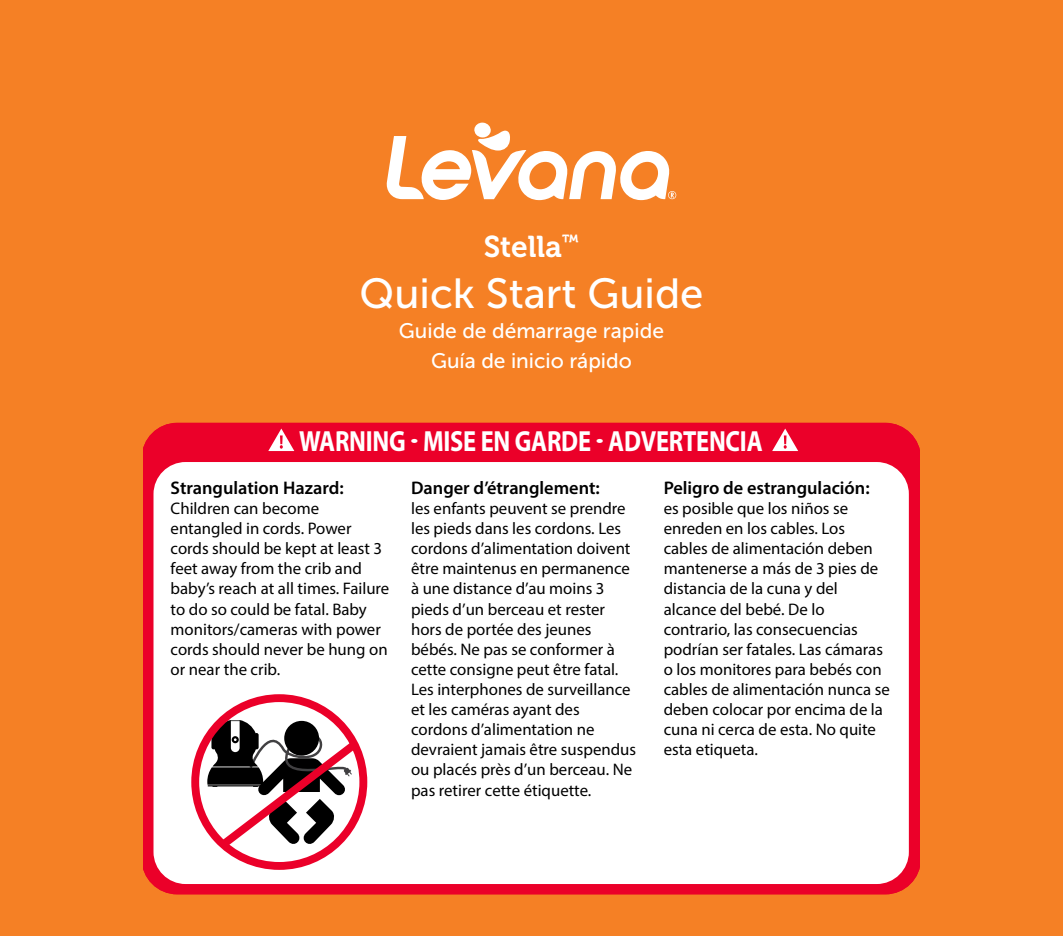
<style>
.page{position:relative;width:1063px;height:936px;background:#fff}
.page>*{position:absolute;margin:0;border:0;box-sizing:border-box;transform-origin:0 0}
.t1{font:42px "Museo Sans 500";color:#fff}
.t2{font:30px "Museo 700";color:#fff}
.t3{font:700 29.1px "Myriad Pro";letter-spacing:-.01em;color:#fff;scale:.84 1}
.t4{font:21px/30px "Museo Sans 500";color:#fff;text-align:center}
.t5{font:600 18.3px "Myriad Pro";color:#000}
.t6{font:16.8px/20.1px "Myriad Pro";color:#000}
</style>
<div class="page">
<div style="left:0;top:0;width:1063px;height:935px;background:#f58025"></div>
<div style="left:143px;top:423px;width:776px;height:471px;background:#eb0029"></div>
<div style="left:153px;top:462px;width:756px;height:421px;background:#fff;border-radius:32px"></div>
<svg style="left:191px;top:694px;width:177px;height:176px"></svg>
<svg style="left:772px;top:428px;width:26px;height:23px"></svg>
<svg style="left:268px;top:428px;width:26px;height:23px"></svg>
<svg style="left:386px;top:123px;width:290px;height:77px"></svg>
<h2 class="t2" style="left:484px;top:229px;width:97px">Stella<sup>™</sup></h2>
<h1 class="t1" style="left:359px;top:270px;width:346px">Quick Start Guide</h1>
<p class="t4" style="left:399px;top:315px;width:267px">Guide de démarrage rapide<br>Guía de inicio rápido</p>
<h3 class="t3" style="left:299px;top:422px;width:553px">WARNING <sup>•</sup> MISE EN GARDE <sup>•</sup> ADVERTENCIA</h3>
<p class="t5" style="left:171px;top:476px;width:174px">Strangulation Hazard:</p>
<p class="t6" style="left:171px;top:498px;width:220px">Children can become entangled in cords. Power cords should be kept at least 3 feet away from the crib and baby’s reach at all times. Failure to do so could be fatal. Baby monitors/cameras with power cords should never be hung on or near the crib.</p>
<p class="t5" style="left:411px;top:476px;width:190px">Danger d’étranglement:</p>
<p class="t6" style="left:411px;top:498px;width:226px">les enfants peuvent se prendre les pieds dans les cordons. Les cordons d’alimentation doivent être maintenus en permanence à une distance d’au moins 3 pieds d’un berceau et rester hors de portée des jeunes bébés. Ne pas se conformer à cette consigne peut être fatal.<br>Les interphones de surveillance et les caméras ayant des cordons d’alimentation ne devraient jamais être suspendus ou placés près d’un berceau. Ne pas retirer cette étiquette.</p>
<p class="t5" style="left:664px;top:476px;width:207px">Peligro de estrangulación:</p>
<p class="t6" style="left:664px;top:498px;width:228px">es posible que los niños se enreden en los cables. Los cables de alimentación deben mantenerse a más de 3 pies de distancia de la cuna y del alcance del bebé. De lo contrario, las consecuencias podrían ser fatales. Las cámaras o los monitores para bebés con cables de alimentación nunca se deben colocar por encima de la cuna ni cerca de esta. No quite esta etiqueta.</p>
</div>
